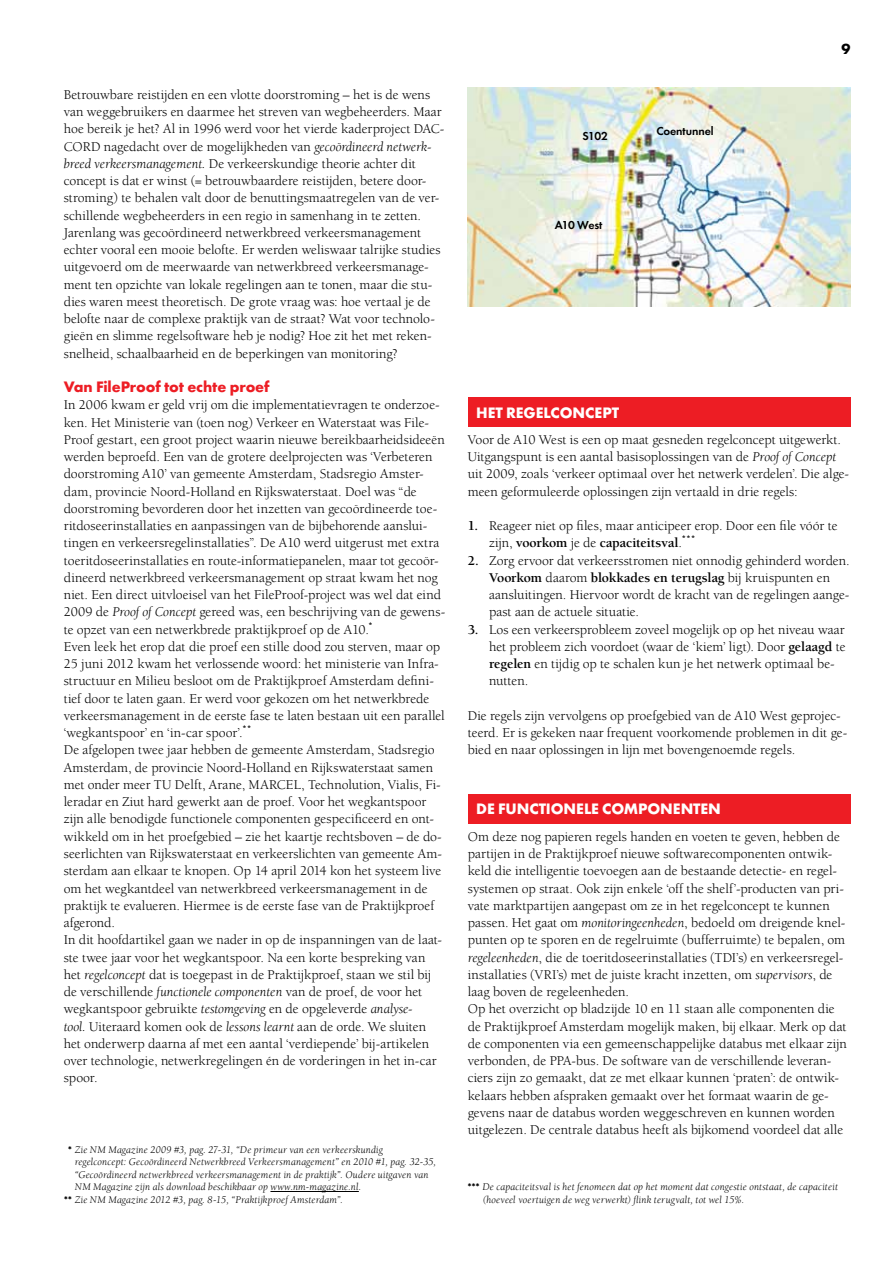
<style>
.page{position:relative;width:893px;height:1263px;background:#fff}
.page>*{position:absolute;margin:0;border:0;box-sizing:border-box;transform-origin:0 0}
.t1{font:700 15.75px "Futura T";letter-spacing:-.005em;color:#fff}
.t2{font:700 15.75px "Futura T";letter-spacing:-.005em;color:#ed1d24}
.t3{font:700 15px "Futura T";color:#000}
.t4{font:13.8px/17.2px "Berkeley";letter-spacing:-.005em;color:#000}
.t5{font:600 12px "Futura T";letter-spacing:-.01em;color:#000}
.t6{font:italic 10.5px/12.6px "Berkeley";letter-spacing:.015em;color:#000}
.s1{font-style:italic}
.s2{font-weight:700}
.s3{font-family:"Futura Std";font-weight:700;font-style:normal;font-size:9px;color:#fff}
.s4{font-family:"Futura Std";font-weight:700;font-style:normal;font-size:9px}
</style>
<div class="page">
<div style="left:468px;top:397px;width:382px;height:30px;background:#ed1d24"></div>
<div style="left:468px;top:794px;width:382px;height:29px;background:#ed1d24"></div>
<hr style="left:270px;top:1191px;width:89px;height:1px;background:#000">
<img style="left:467px;top:87px;width:383px;height:219px">
<p class="t3" style="left:841px;top:40px;width:10px">9</p>
<p class="t4" style="left:64px;top:86px;width:382px">Betrouwbare reistijden en een vlotte doorstroming – het is de wens van weggebruikers en daarmee het streven van wegbeheerders. Maar hoe bereik je het? Al in 1996 werd voor het vierde kaderproject DAC-CORD nagedacht over de mogelijkheden van <span class="s1">gecoördineerd netwerk&shy;breed verkeersmanagement.</span> De verkeerskundige theorie achter dit concept is dat er winst (= betrouwbaardere reistijden, betere door&shy;stroming) te behalen valt door de benuttingsmaatregelen van de ver&shy;schillende wegbeheerders in een regio in samenhang in te zetten.<br>Jarenlang was gecoördineerd netwerkbreed verkeersmanagement echter vooral een mooie belofte. Er werden weliswaar talrijke studies uitgevoerd om de meerwaarde van netwerkbreed verkeersmanage&shy;ment ten opzichte van lokale regelingen aan te tonen, maar die stu&shy;dies waren meest theoretisch. De grote vraag was: hoe vertaal je de belofte naar de complexe praktijk van de straat? Wat voor technolo&shy;gieën en slimme regelsoftware heb je nodig? Hoe zit het met reken&shy;snelheid, schaalbaarheid en de beperkingen van monitoring?</p>
<p class="t2" style="left:64px;top:378px;width:207px">Van FileProof tot echte proef</p>
<p class="t4" style="left:64px;top:397px;width:383px">In 2006 kwam er geld vrij om die implementatievragen te onderzoe&shy;ken. Het Ministerie van (toen nog) Verkeer en Waterstaat was File-Proof gestart, een groot project waarin nieuwe bereikbaarheidsideeën werden beproefd. Een van de grotere deelprojecten was ‘Verbeteren doorstroming A10’ van gemeente Amsterdam, Stadsregio Amster&shy;dam, provincie Noord-Holland en Rijkswaterstaat. Doel was “de doorstroming bevorderen door het inzetten van gecoördineerde toe&shy;ritdoseerinstallaties en aanpassingen van de bijbehorende aanslui&shy;tingen en verkeersregelinstallaties”. De A10 werd uitgerust met extra toeritdoseerinstallaties en route-informatiepanelen, maar tot gecoör&shy;dineerd netwerkbreed verkeersmanagement op straat kwam het nog niet. Een direct uitvloeisel van het FileProof-project was wel dat eind 2009 de <span class="s1">Proof of Concept</span> gereed was, een beschrijving van de gewens&shy;te opzet van een netwerkbrede praktijkproef op de A10.<sup>*<br></sup>Even leek het erop dat die proef een stille dood zou sterven, maar op 25 juni 2012 kwam het verlossende woord: het ministerie van Infra&shy;structuur en Milieu besloot om de Praktijkproef Amsterdam defini&shy;tief door te laten gaan. Er werd voor gekozen om het netwerkbrede verkeersmanagement in de eerste fase te laten bestaan uit een parallel ‘wegkantspoor’ en ‘in-car spoor’.<sup>**<br></sup>De afgelopen twee jaar hebben de gemeente Amsterdam, Stadsregio Amsterdam, de provincie Noord-Holland en Rijkswaterstaat samen met onder meer TU Delft, Arane, MARCEL, Technolution, Vialis, Fi&shy;leradar en Ziut hard gewerkt aan de proef. Voor het wegkantspoor zijn alle benodigde functionele componenten gespecificeerd en ont&shy;wikkeld om in het proefgebied – zie het kaartje rechtsboven – de do&shy;seerlichten van Rijkswaterstaat en verkeerslichten van gemeente Am&shy;sterdam aan elkaar te knopen. Op 14 april 2014 kon het systeem live om het wegkantdeel van netwerkbreed verkeersmanagement in de praktijk te evalueren. Hiermee is de eerste fase van de Praktijkproef afgerond.<br>In dit hoofdartikel gaan we nader in op de inspanningen van de laat&shy;ste twee jaar voor het wegkantspoor. Na een korte bespreking van het <span class="s1">regelconcept</span> dat is toegepast in de Praktijkproef, staan we stil bij de verschillende <span class="s1">functionele componenten</span> van de proef, de voor het wegkantspoor gebruikte <span class="s1">testomgeving</span> en de opgeleverde <span class="s1">analyse-<br>tool.</span> Uiteraard komen ook de <span class="s1">lessons learnt</span> aan de orde. We sluiten het onderwerp daarna af met een aantal ‘verdiepende’ bij-artikelen over technologie, netwerkregelingen én de vorderingen in het in-car spoor.</p>
<p class="t1" style="left:476px;top:403px;width:41px">HET REGELCO</p>
<p class="t1" style="left:572px;top:403px;width:48px">NCEPT</p>
<p class="t5" style="left:656px;top:124px;width:59px">Coentunnel</p>
<p class="t5" style="left:583px;top:128px;width:27px">S102</p>
<p class="t5" style="left:555px;top:218px;width:49px">A10 West</p>
<p class="t4" style="left:468px;top:431px;width:383px">Voor de A10 West is een op maat gesneden regelconcept uitgewerkt.<br>Uitgangspunt is een aantal basisoplossingen van de <span class="s1">Proof of Concept </span>uit 2009, zoals ‘verkeer optimaal over het netwerk verdelen’. Die alge&shy;meen geformuleerde oplossingen zijn vertaald in drie regels:</p>
<p class="t4" style="left:489px;top:517px;width:350px;text-indent:-21px"><span class="s2">1.</span> Reageer niet op files, maar anticipeer erop. Door een file vóór te zijn, <span class="s2">voorkom</span> je de <span class="s2">capaciteitsval</span>.<sup>***</sup></p>
<p class="t4" style="left:489px;top:552px;width:362px;text-indent:-21px"><span class="s2">2.</span> Zorg ervoor dat verkeersstromen niet onnodig gehinderd worden.<br><span class="s2">Voorkom</span> daarom <span class="s2">blokkades en terugslag</span> bij kruispunten en aansluitingen. Hiervoor wordt de kracht van de regelingen aange&shy;past aan de actuele situatie.</p>
<p class="t4" style="left:489px;top:621px;width:358px;text-indent:-21px"><span class="s2">3.</span> Los een verkeersprobleem zoveel mogelijk op op het niveau waar het probleem zich voordoet (waar de ‘kiem’ ligt). Door <span class="s2">gelaagd</span> te <span class="s2">regelen</span> en tijdig op te schalen kun je het netwerk optimaal be&shy;nutten.</p>
<p class="t4" style="left:468px;top:707px;width:381px">Die regels zijn vervolgens op proefgebied van de A10 West geprojec&shy;teerd. Er is gekeken naar frequent voorkomende problemen in dit ge&shy;bied en naar oplossingen in lijn met bovengenoemde regels.</p>
<p class="t1" style="left:476px;top:800px;width:63px">DE FUNCTIO</p>
<p class="t1" style="left:564px;top:800px;width:52px">NELE COM</p>
<p class="t1" style="left:638px;top:800px;width:84px">PONENTEN</p>
<p class="t4" style="left:468px;top:828px;width:381px">Om deze nog papieren regels handen en voeten te geven, hebben de partijen in de Praktijkproef nieuwe softwarecomponenten ontwik&shy;keld die intelligentie toevoegen aan de bestaande detectie- en regel&shy;systemen op straat. Ook zijn enkele ‘off the shelf’-producten van pri&shy;vate marktpartijen aangepast om ze in het regelconcept te kunnen passen. Het gaat om <span class="s1">monitoringeenheden</span>, bedoeld om dreigende knel&shy;punten op te sporen en de regelruimte (bufferruimte) te bepalen, om <span class="s1">regeleenheden</span>, die de toeritdoseerinstallaties (TDI’s) en verkeersregel&shy;installaties (VRI’s) met de juiste kracht inzetten, om <span class="s1">supervisors</span>, de laag boven de regeleenheden.<br>Op het overzicht op bladzijde 10 en 11 staan alle componenten die de Praktijkproef Amsterdam mogelijk maken, bij elkaar. Merk op dat de componenten via een gemeenschappelijke databus met elkaar zijn verbonden, de PPA-bus. De software van de verschillende leveran&shy;ciers zijn zo gemaakt, dat ze met elkaar kunnen ‘praten’: de ontwik&shy;kelaars hebben afspraken gemaakt over het formaat waarin de ge&shy;gevens naar de databus worden weggeschreven en kunnen worden uitgelezen. De centrale databus heeft als bijkomend voordeel dat alle</p>
<p class="t6" style="left:64px;top:1143px;width:321px"><span class="s3">*</span><span class="s4">*</span> Zie NM Magazine 2009 #3, pag. 27-31, “De primeur van een verkeerskundig</p>
<p class="t6" style="left:75px;top:1156px;width:363px">regelconcept: Gecoördineerd Netwerkbreed Verkeersmanagement” en 2010 #1, pag. 32-35,</p>
<p class="t6" style="left:75px;top:1168px;width:355px">“Gecoördineerd netwerkbreed verkeersmanagement in de praktijk”. Oudere uitgaven van</p>
<p class="t6" style="left:75px;top:1181px;width:288px">NM Magazine zijn als download beschikbaar op www.nm-magazine.nl.</p>
<p class="t6" style="left:64px;top:1194px;width:281px"><span class="s4">**</span> Zie NM Magazine 2012 #3, pag. 8-15, “Praktijkproef Amsterdam”.</p>
<p class="t6" style="left:482px;top:1181px;width:357px;text-indent:-15px"><span class="s4">***</span> De capaciteitsval is het fenomeen dat op het moment dat congestie ontstaat, de capaciteit (hoeveel voertuigen de weg verwerkt) flink terugvalt, tot wel 15%.</p>
</div>
